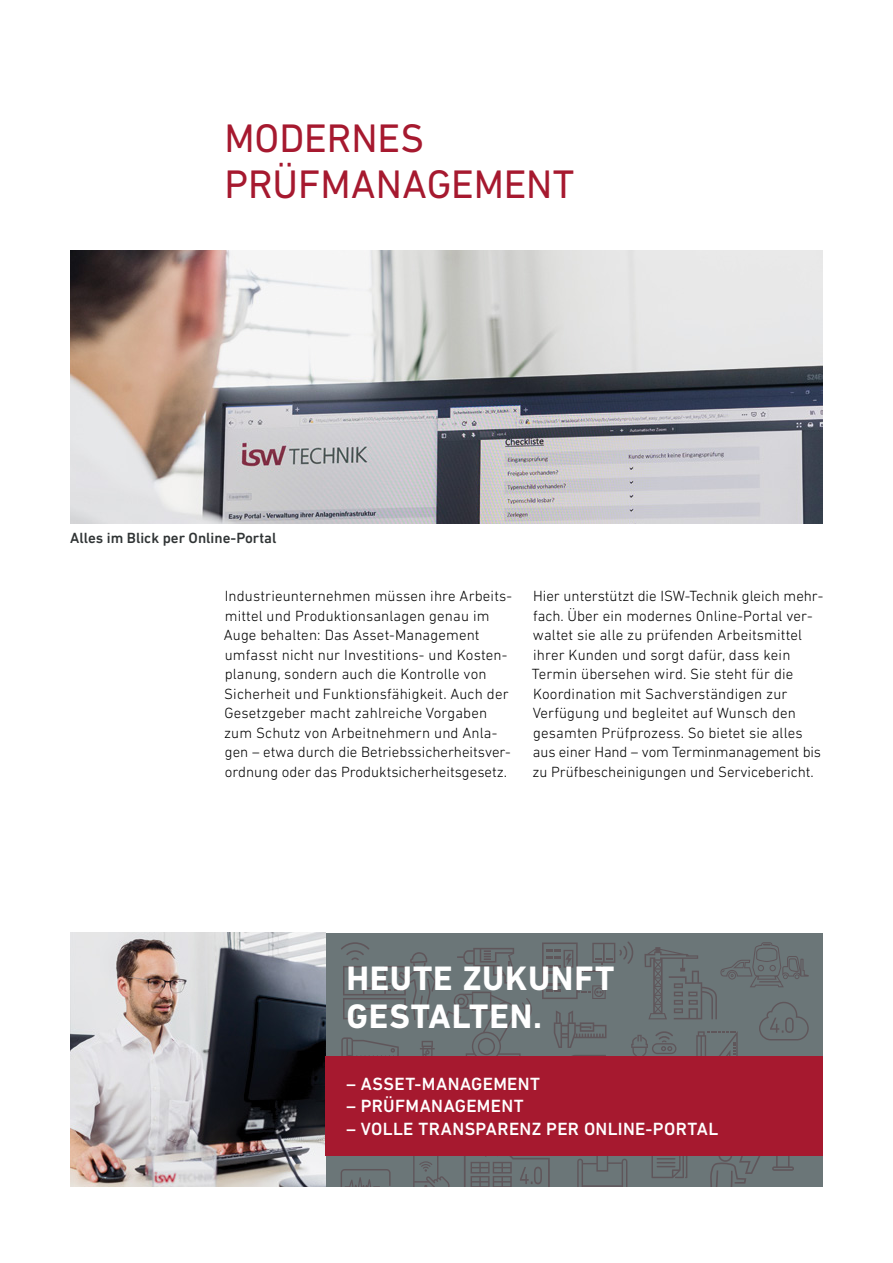
<style>
.page{position:relative;width:893px;height:1263px;background:#fff}
.page>*{position:absolute;margin:0;border:0;box-sizing:border-box;transform-origin:0 0}
.t1{font:40.5px/46.5px "DIN Next LT Pro";color:#a6192f}
.t2{font:700 34.5px/37.5px "DIN Next LT Pro";letter-spacing:.02em;color:#fff}
.t3{font:500 18px "DIN Next LT Pro";letter-spacing:.02em;color:#fff}
.t4{font:300 15px/19.5px "DIN Next LT Pro";letter-spacing:.01em;color:#000}
.t5{font:500 15px "DIN Next LT Pro";color:#303435}
</style>
<div class="page">
<img style="left:70px;top:250px;width:753px;height:273px">
<div style="left:325px;top:933px;width:498px;height:253px;background:#6b7678"></div>
<svg style="left:341px;top:941px;width:468px;height:245px"></svg>
<img style="left:70px;top:933px;width:255px;height:253px">
<div style="left:325px;top:1056px;width:498px;height:100px;background:#a6192f"></div>
<h1 class="t1" style="left:224px;top:114px;width:352px">MODERNES<br>PRÜFMANAGEMENT</h1>
<p class="t5" style="left:70px;top:529px;width:208px">Alles im Blick per Online-Portal</p>
<p class="t4" style="left:224px;top:586px;width:290px">Industrieunternehmen müssen ihre Arbeits&shy;mittel und Produktionsanlagen genau im Auge behalten: Das Asset-Management umfasst nicht nur Investitions- und Kosten&shy;planung, sondern auch die Kontrolle von Sicherheit und Funktionsfähigkeit. Auch der Gesetzgeber macht zahlreiche Vorgaben zum Schutz von Arbeitnehmern und Anla&shy;gen – etwa durch die Betriebssicherheitsver&shy;ordnung oder das Produktsicherheitsgesetz.</p>
<p class="t4" style="left:532px;top:586px;width:293px">Hier unterstützt die ISW-Technik gleich mehr&shy;fach. Über ein modernes Online-Portal ver&shy;waltet sie alle zu prüfenden Arbeitsmittel ihrer Kunden und sorgt dafür, dass kein Termin übersehen wird. Sie steht für die Koordination mit Sachverständigen zur Verfügung und begleitet auf Wunsch den gesamten Prüfprozess. So bietet sie alles aus einer Hand – vom Terminmanagement bis zu Prüfbescheinigungen und Servicebericht.</p>
<h2 class="t2" style="left:346px;top:959px;width:269px">HEUTE ZUKUNFT<br>GESTALTEN.</h2>
<p class="t3" style="left:346px;top:1073px;width:195px">– ASSET-MANAGEMENT</p>
<p class="t3" style="left:346px;top:1096px;width:179px">– PRÜFMANAGEMENT</p>
<p class="t3" style="left:346px;top:1118px;width:373px">– VOLLE TRANSPARENZ PER ONLINE-PORTAL</p>
</div>
